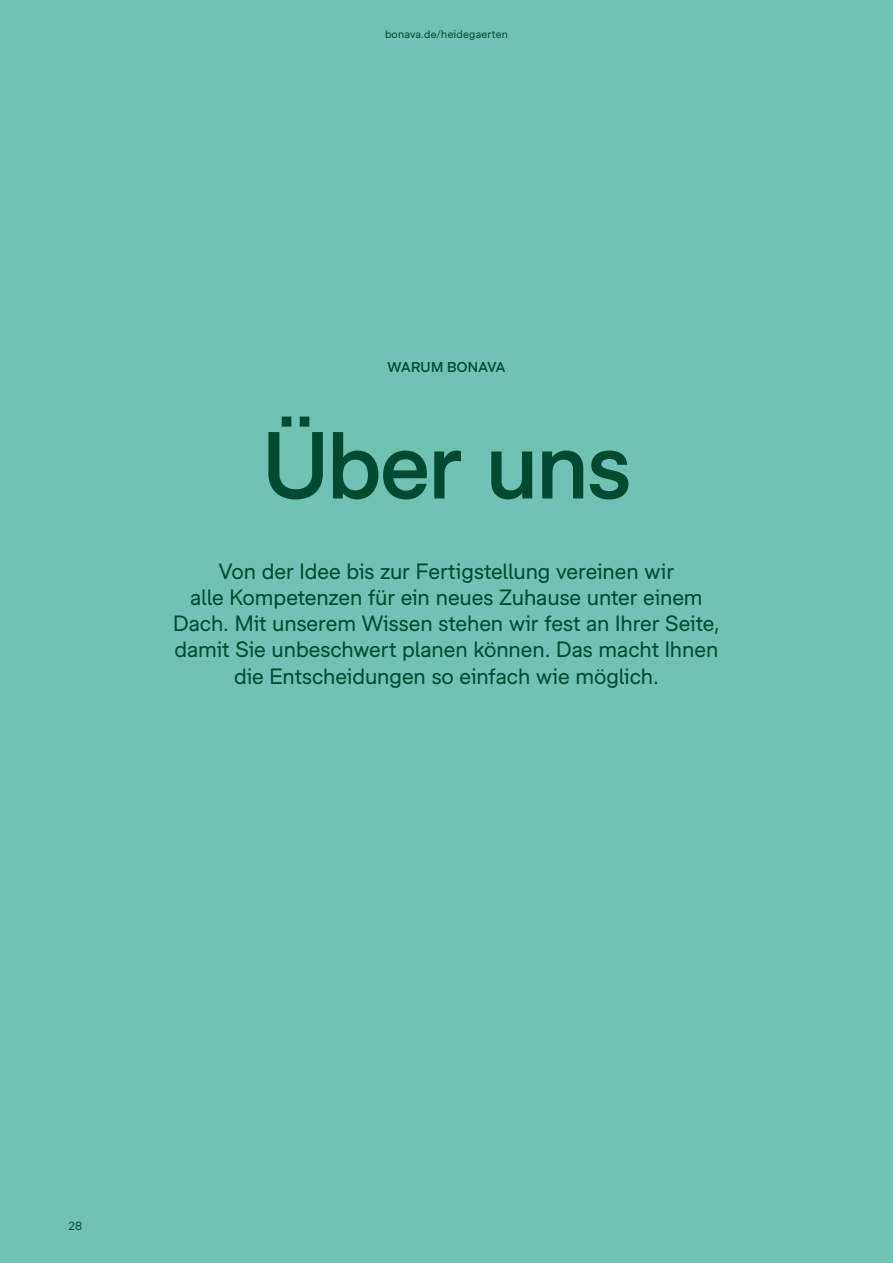
<style>
.page{position:relative;width:893px;height:1263px;background:#70c2b4}
.page>*{position:absolute;margin:0;border:0;box-sizing:border-box;transform-origin:0 0}
.Kapitel-Headline_hel{font:500 90px "Bonava Sans";letter-spacing:-.025em;color:#004a32}
.Kapitel-Text_14pt_du{font:21px/26.2px "Bonava Sans";letter-spacing:-.005em;color:#004a32;text-align:center}
.Kapital-Subline_9pt{font:500 13.5px "Bonava Sans";letter-spacing:.02em;color:#004a32}
.t1{font:11.25px "Bonava Sans";color:#004a32}
.t2{font:10.5px "Bonava Sans";letter-spacing:.02em;color:#004a32}
</style>
<div class="page">
<p class="t2" style="left:385px;top:28px;width:124px">bonava.de/heidegaerten</p>
<p class="Kapital-Subline_9pt" style="left:388px;top:359px;width:119px">WARUM BONAVA</p>
<p class="Kapitel-Headline_hel" style="left:262px;top:412px;width:370px">Über uns</p>
<p class="Kapitel-Text_14pt_du" style="left:173px;top:557px;width:548px">Von der Idee bis zur Fertigstellung vereinen wir<br>alle Kompetenzen für ein neues Zuhause unter einem Dach. Mit unserem Wissen stehen wir fest an Ihrer Seite, damit Sie unbeschwert planen können. Das macht Ihnen die Entscheidungen so einfach wie möglich.</p>
<p class="t1" style="left:68px;top:1219px;width:16px">28</p>
</div>
